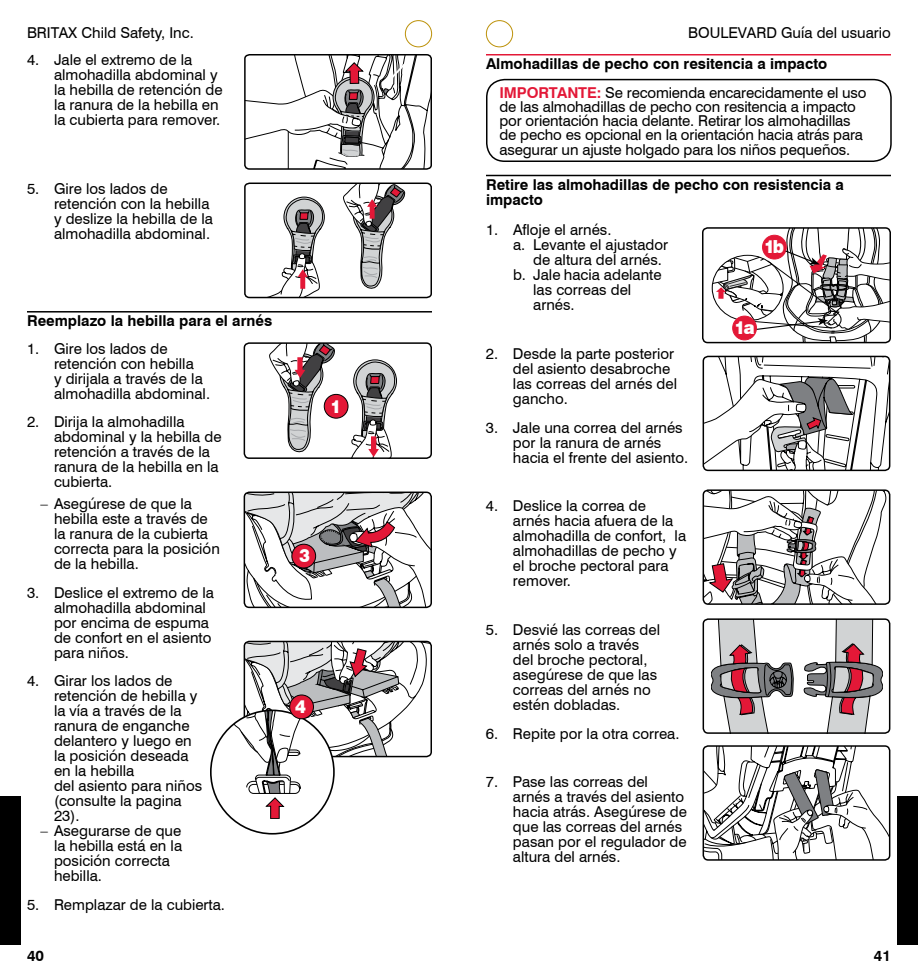
<style>
.page{position:relative;width:918px;height:972px;background:#fff}
.page>*{position:absolute;margin:0;border:0;box-sizing:border-box;transform-origin:0 0}
.t1{font:900 18px "Swiss 721 BT";color:#fff;scale:.92 1}
.t2{font:15px/15px "Swiss 721 BT";color:#000}
.t3{font:700 15px/28.5px "Swiss 721 BT";color:#000}
.s1{color:#e31837}
.s2{font-weight:400}
</style>
<div class="page">
<div style="left:486px;top:20px;width:27px;height:27px;border:1px solid #bc9109;border-radius:50%"></div>
<div style="left:405px;top:20px;width:27px;height:27px;border:1px solid #bc9109;border-radius:50%"></div>
<div style="left:0;top:796px;width:20px;height:149px;background:#000"></div>
<div style="left:897px;top:796px;width:21px;height:149px;background:#000"></div>
<hr style="left:27px;top:311px;width:405px;height:2px;background:#000">
<svg style="left:244px;top:54px;width:188px;height:116px"></svg>
<svg style="left:244px;top:182px;width:188px;height:117px"></svg>
<hr style="left:486px;top:54px;width:405px;height:2px;background:#e31837">
<hr style="left:486px;top:175px;width:405px;height:1px;background:#000">
<svg style="left:269px;top:345px;width:128px;height:111px"></svg>
<div style="left:244px;top:342px;width:188px;height:117px;border:2px solid #000;border-radius:5px"></div>
<svg style="left:244px;top:492px;width:186px;height:115px"></svg>
<div style="left:244px;top:492px;width:188px;height:116px;border:2px solid #000;border-radius:5px"></div>
<svg style="left:232px;top:641px;width:199px;height:178px"></svg>
<div style="left:324px;top:394px;width:24px;height:24px;background:#e31837;border-radius:50%"></div>
<div style="left:324px;top:394px;width:24px;height:24px;border:1px solid #000;border-radius:50%"></div>
<div style="left:292px;top:544px;width:24px;height:24px;background:#e31837;border-radius:50%"></div>
<div style="left:292px;top:544px;width:24px;height:24px;border:1px solid #000;border-radius:50%"></div>
<div style="left:290px;top:695px;width:23px;height:24px;background:#e31837;border-radius:50%"></div>
<div style="left:289px;top:695px;width:25px;height:24px;border:1px solid #000;border-radius:50%"></div>
<div style="left:486px;top:79px;width:406px;height:83px;border:2px solid #000;border-radius:18px"></div>
<svg style="left:703px;top:747px;width:187px;height:112px"></svg>
<div style="left:703px;top:745px;width:187px;height:116px;border:2px solid #000;border-radius:5px"></div>
<svg style="left:703px;top:356px;width:187px;height:114px"></svg>
<div style="left:703px;top:356px;width:187px;height:115px;border:2px solid #000;border-radius:5px"></div>
<svg style="left:703px;top:491px;width:187px;height:112px"></svg>
<div style="left:703px;top:489px;width:187px;height:116px;border:2px solid #000;border-radius:5px"></div>
<svg style="left:711px;top:621px;width:83px;height:110px"></svg>
<svg style="left:804px;top:621px;width:79px;height:110px"></svg>
<div style="left:703px;top:618px;width:187px;height:116px;border:2px solid #000;border-radius:5px"></div>
<div style="left:702px;top:227px;width:189px;height:116px;border:2px solid #000;border-radius:5px"></div>
<svg style="left:712px;top:228px;width:178px;height:115px"></svg>
<div style="left:733px;top:316px;width:23px;height:24px;background:#e31837;border-radius:50%"></div>
<div style="left:732px;top:316px;width:25px;height:24px;border:1px solid #e31837;border-radius:50%"></div>
<p class="t2" style="left:27px;top:25px;width:168px">BRITAX Child Safety, Inc.</p>
<p class="t2" style="left:688px;top:25px;width:204px">BOULEVARD Guía del usuario</p>
<p class="t2" style="left:54px;top:52px;width:170px;text-indent:-27px">4. Jale el extremo de la almohadilla abdominal y la hebilla de retención de la ranura de la hebilla en la cubierta para remover.</p>
<p class="t3" style="left:500px;top:49px;width:369px;text-indent:-14px">Almohadillas de pecho con resitencia a impacto<br><span class="s1">IMPORTANTE:</span> <span class="s2">Se recomienda encarecidamente el uso</span></p>
<p class="t2" style="left:500px;top:99px;width:365px;line-height:14.2px">de las almohadillas de pecho con resitencia a impacto por orientación hacia delante. Retirar los almohadillas de pecho es opcional en la orientación hacia atrás para asegurar un ajuste holgado para los niños pequeños.</p>
<p class="t3" style="left:486px;top:177px;width:359px;line-height:15px">Retire las almohadillas de pecho con resistencia a impacto</p>
<p class="t2" style="left:54px;top:181px;width:160px;text-indent:-27px">5. Gire los lados de retención con la hebilla y deslize la hebilla de la almohadilla abdominal.</p>
<p class="t2" style="left:486px;top:223px;width:127px">1. Afloje el arnés.</p>
<p class="t2" style="left:513px;top:238px;width:157px">a. Levante el ajustador</p>
<p class="t2" style="left:533px;top:253px;width:130px">de altura del arnés.</p>
<p class="t2" style="left:513px;top:268px;width:150px">b. Jale hacia adelante</p>
<p class="t2" style="left:533px;top:283px;width:100px">las correas del</p>
<p class="t2" style="left:533px;top:298px;width:43px">arnés.</p>
<p class="t2" style="left:513px;top:346px;width:166px;text-indent:-27px">2. Desde la parte posterior del asiento desabroche las correas del arnés del gancho.</p>
<p class="t2" style="left:513px;top:420px;width:177px;text-indent:-27px">3. Jale una correa del arnés por la ranura de arnés hacia el frente del asiento.</p>
<p class="t2" style="left:513px;top:499px;width:175px;text-indent:-27px">4. Deslice la correa de arnés hacia afuera de la almohadilla de confort, la almohadillas de pecho y el broche pectoral para remover.</p>
<p class="t2" style="left:513px;top:622px;width:149px;text-indent:-27px">5. Desvié las correas del arnés solo a través del broche pectoral, asegúrese de que las correas del arnés no estén dobladas.</p>
<p class="t2" style="left:486px;top:726px;width:195px">6. Repite por la otra correa.</p>
<p class="t2" style="left:513px;top:775px;width:176px;text-indent:-27px">7. Pase las correas del arnés a través del asiento hacia atrás. Asegúrese de que las correas del arnés pasan por el regulador de altura del arnés.</p>
<p class="t1" style="left:764px;top:235px;width:23px">1b</p>
<p class="t3" style="left:27px;top:306px;width:247px">Reemplazo la hebilla para el arnés</p>
<p class="t2" style="left:54px;top:341px;width:158px;text-indent:-27px">1. Gire los lados de retención con hebilla<br>y dirijala a través de la almohadilla abdominal.</p>
<p class="t2" style="left:54px;top:414px;width:169px;text-indent:-27px">2. Dirija la almohadilla abdominal y la hebilla de retención a través de la ranura de la hebilla en la cubierta.</p>
<p class="t2" style="left:54px;top:496px;width:167px;text-indent:-14px">– Asegúrese de que la hebilla este a través de la ranura de la cubierta correcta para la posición de la hebilla.</p>
<p class="t2" style="left:54px;top:585px;width:162px;text-indent:-27px">3. Deslice el extremo de la almohadilla abdominal por encima de espuma de confort en el asiento para niños.</p>
<p class="t2" style="left:54px;top:673px;width:150px;text-indent:-27px">4. Girar los lados de retención de hebilla y la vía a través de la ranura de enganche delantero y luego en la posición deseada en la hebilla<br>del asiento para niños (consulte la pagina<br>23).</p>
<p class="t2" style="left:54px;top:823px;width:130px;text-indent:-14px">– Asegurarse de que la hebilla está en la posición correcta hebilla.</p>
<p class="t2" style="left:27px;top:897px;width:200px">5. Remplazar de la cubierta.</p>
<p class="t1" style="left:735px;top:316px;width:24px">1a</p>
<p class="t1" style="left:330px;top:396px;width:13px">1</p>
<p class="t1" style="left:299px;top:545px;width:13px">3</p>
<p class="t1" style="left:295px;top:695px;width:13px">4</p>
<p class="t3" style="left:27px;top:941px;width:19px">40</p>
<p class="t3" style="left:874px;top:941px;width:19px">41</p>
</div>
